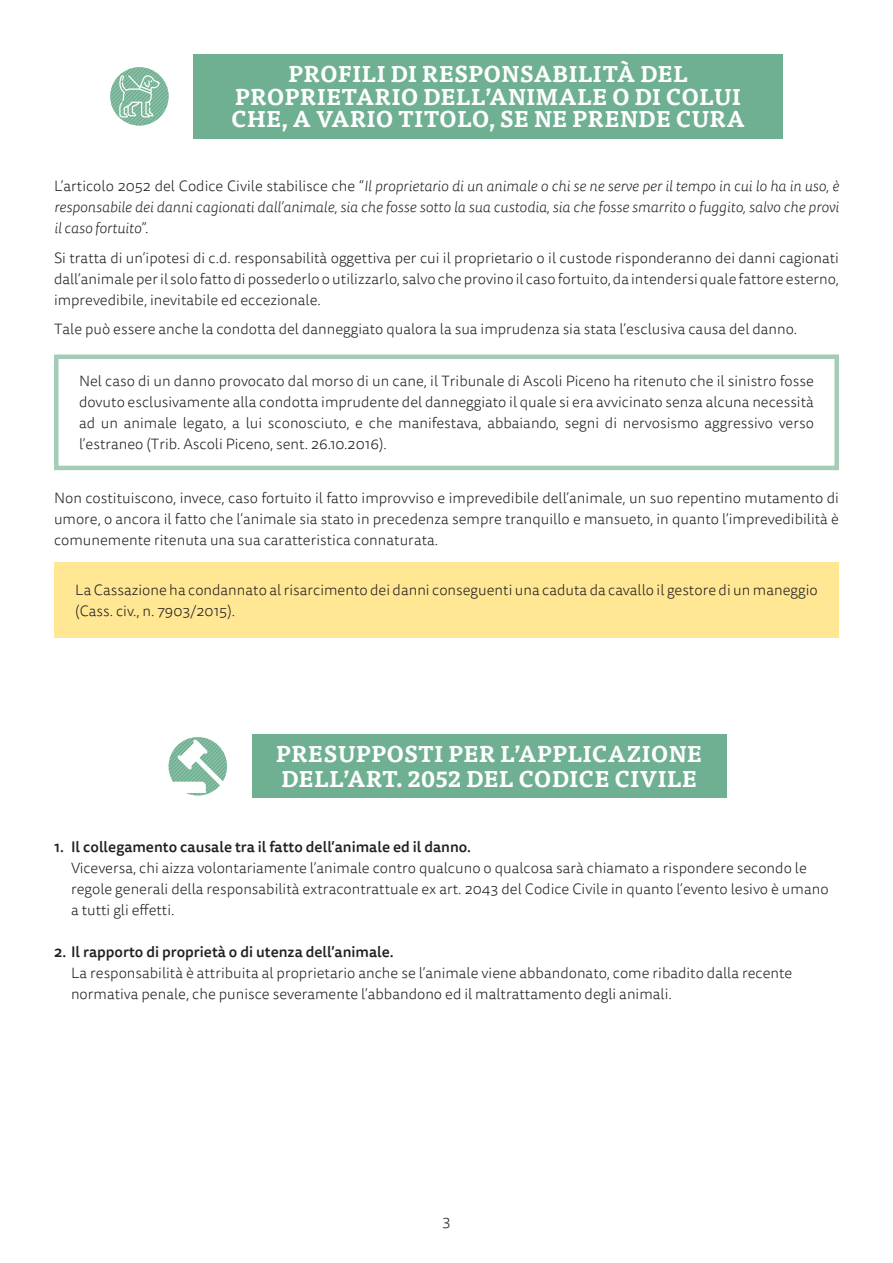
<style>
.page{position:relative;width:893px;height:1263px;background:#fff}
.page>*{position:absolute;margin:0;border:0;box-sizing:border-box;transform-origin:0 0}
.t1{font:700 22.5px/22.5px "Tisa OT";color:#fff;text-align:center}
.t2{font:300 15px/21px "Tisa Sans OT";color:#231f20;text-align:justify}
.t3{font:italic 300 15px/21px "Tisa Sans OT";color:#231f20;text-align:justify}
.t4{font:500 15px "Tisa Sans OT";color:#231f20}
.s1{font-style:normal}
</style>
<div class="page">
<div style="left:54px;top:354px;width:785px;height:116px;border:4px solid #a4ccb7"></div>
<div style="left:193px;top:54px;width:590px;height:85px;background:#6eb091"></div>
<svg style="left:110px;top:67px;width:59px;height:59px"></svg>
<div style="left:252px;top:734px;width:474px;height:64px;background:#6eb091"></div>
<svg style="left:169px;top:737px;width:58px;height:58px"></svg>
<div style="left:54px;top:562px;width:785px;height:75px;background:#ffe794"></div>
<h1 class="t1" style="left:231px;top:64px;width:515px">PROFILI DI RESPONSABILITÀ DEL<br>PROPRIETARIO DELL’ANIMALE O DI COLUI<br>CHE, A VARIO TITOLO, SE NE PRENDE CURA</h1>
<p class="t3" style="left:54px;top:177px;width:787px"><span class="s1">L’articolo 2052 del Codice Civile stabilisce che “</span>Il proprietario di un animale o chi se ne serve per il tempo in cui lo ha in uso, è responsabile dei danni cagionati dall’animale, sia che fosse sotto la sua custodia, sia che fosse smarrito o fuggito, salvo che provi il caso fortuito<span class="s1">”.</span></p>
<p class="t2" style="left:54px;top:248px;width:786px">Si tratta di un’ipotesi di c.d. responsabilità oggettiva per cui il proprietario o il custode risponderanno dei danni cagionati dall’animale per il solo fatto di possederlo o utilizzarlo, salvo che provino il caso fortuito, da intendersi quale fattore esterno, imprevedibile, inevitabile ed eccezionale.</p>
<p class="t2" style="left:54px;top:320px;width:745px">Tale può essere anche la condotta del danneggiato qualora la sua imprudenza sia stata l’esclusiva causa del danno.</p>
<p class="t2" style="left:79px;top:371px;width:736px">Nel caso di un danno provocato dal morso di un cane, il Tribunale di Ascoli Piceno ha ritenuto che il sinistro fosse dovuto esclusivamente alla condotta imprudente del danneggiato il quale si era avvicinato senza alcuna necessità ad un animale legato, a lui sconosciuto, e che manifestava, abbaiando, segni di nervosismo aggressivo verso l’estraneo (Trib. Ascoli Piceno, sent. 26.10.2016).</p>
<p class="t2" style="left:54px;top:488px;width:786px">Non costituiscono, invece, caso fortuito il fatto improvviso e imprevedibile dell’animale, un suo repentino mutamento di umore, o ancora il fatto che l’animale sia stato in precedenza sempre tranquillo e mansueto, in quanto l’imprevedibilità è comunemente ritenuta una sua caratteristica connaturata.</p>
<p class="t2" style="left:75px;top:580px;width:744px">La Cassazione ha condannato al risarcimento dei danni conseguenti una caduta da cavallo il gestore di un maneggio (Cass. civ., n. 7903/2015).</p>
<h1 class="t1" style="left:276px;top:742px;width:428px;line-height:25.5px;text-align:left">PRESUPPOSTI PER L’APPLICAZIONE<br>DELL’ART. 2052 DEL CODICE CIVILE</h1>
<p class="t4" style="left:54px;top:837px;width:418px">1. Il collegamento causale tra il fatto dell’animale ed il danno.</p>
<p class="t2" style="left:71px;top:858px;width:759px;text-align:left">Viceversa, chi aizza volontariamente l’animale contro qualcuno o qualcosa sarà chiamato a rispondere secondo le regole generali della responsabilità extracontrattuale ex art. 2043 del Codice Civile in quanto l’evento lesivo è umano a tutti gli effetti.</p>
<p class="t4" style="left:54px;top:942px;width:341px">2. Il rapporto di proprietà o di utenza dell’animale.</p>
<p class="t2" style="left:71px;top:963px;width:723px">La responsabilità è attribuita al proprietario anche se l’animale viene abbandonato, come ribadito dalla recente normativa penale, che punisce severamente l’abbandono ed il maltrattamento degli animali.</p>
<p class="t2" style="left:442px;top:1214px;width:10px">3</p>
</div>
